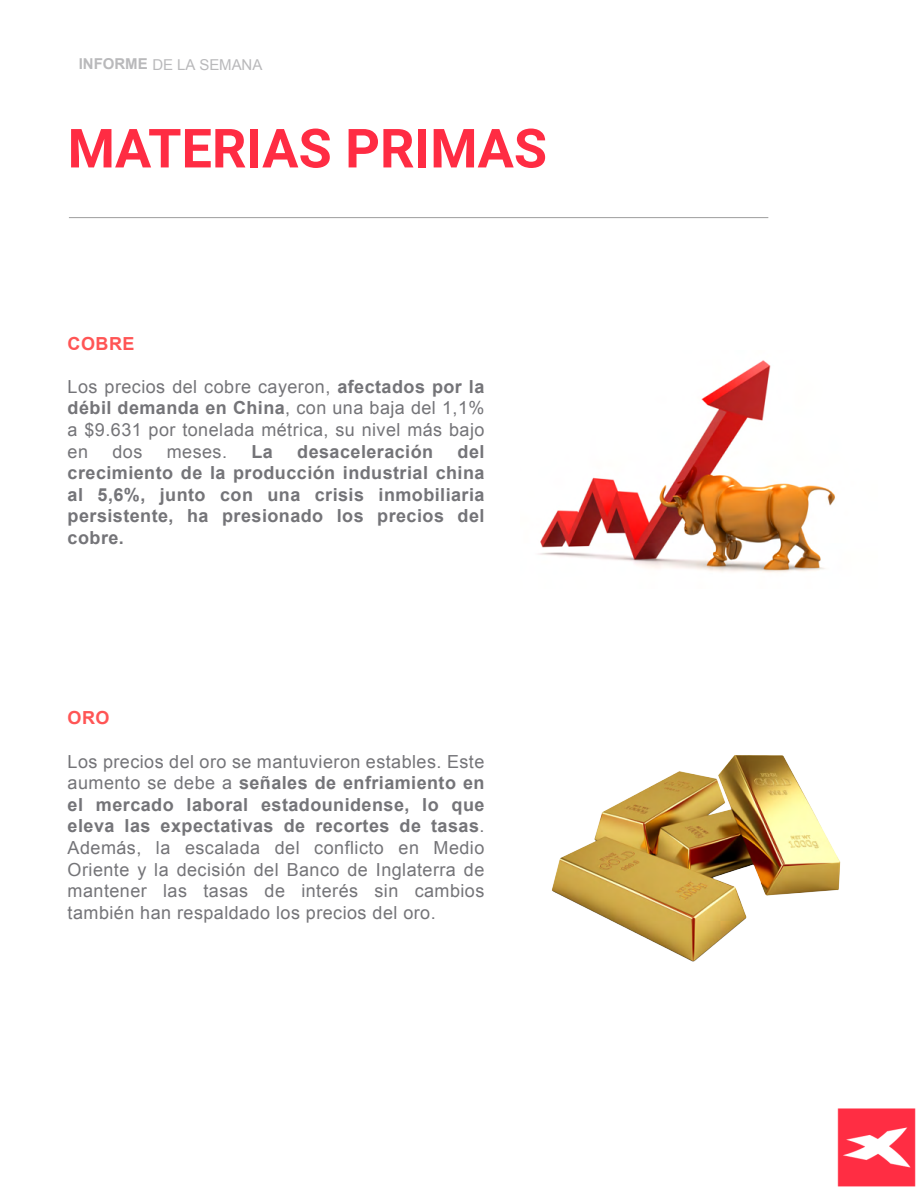
<style>
.page{position:relative;width:918px;height:1188px;background:#fff}
.page>*{position:absolute;margin:0;border:0;box-sizing:border-box;transform-origin:0 0}
.t1{font:700 54px "Roboto";color:#ff2c43}
.t2{font:18px/21.6px "Arial";letter-spacing:.025em;color:#747478;text-align:justify}
.t3{font:700 18px/21.6px "Arial";letter-spacing:.025em;color:#747478;text-align:justify}
.t4{font:700 18px "Arial";letter-spacing:.025em;color:#f55}
.t5{font:15px "Arial";letter-spacing:-.005em;color:#b9b9bb}
.s1{font-weight:700}
</style>
<div class="page">
<img style="left:837px;top:1108px;width:79px;height:79px">
<hr style="left:69px;top:217px;width:699px;height:1px;background:#9e9e9e">
<img style="left:539px;top:360px;width:296px;height:213px">
<img style="left:552px;top:755px;width:289px;height:207px">
<p class="t5" style="left:79px;top:55px;width:185px"><span class="s1">INFORME</span> DE LA SEMANA</p>
<h1 class="t1" style="left:68px;top:110px;width:481px">MATERIAS PRIMAS</h1>
<p class="t4" style="left:68px;top:331px;width:68px">COBRE</p>
<p class="t2" style="left:68px;top:376px;width:418px">Los precios del cobre cayeron, <span class="s1">afectados por la débil demanda en China</span>, con una baja del 1,1% a $9.631 por tonelada métrica, su nivel más bajo en</p>
<p class="t2" style="left:113px;top:441px;width:31px">dos</p>
<p class="t2" style="left:167px;top:441px;width:62px">meses.</p>
<p class="t3" style="left:251px;top:441px;width:23px">La</p>
<p class="t3" style="left:297px;top:441px;width:137px">desaceleración</p>
<p class="t3" style="left:68px;top:441px;width:418px;text-indent:390px">del crecimiento de la producción industrial china al 5,6%, junto con una crisis inmobiliaria persistente, ha presionado los precios del cobre.</p>
<p class="t4" style="left:68px;top:706px;width:43px">ORO</p>
<p class="t2" style="left:68px;top:751px;width:418px">Los precios del oro se mantuvieron estables. Este aumento se debe a <span class="s1">señales de enfriamiento en el mercado laboral estadounidense, lo que eleva las expectativas de recortes de tasas</span>.<br>Además, la escalada del conflicto en Medio Oriente y la decisión del Banco de Inglaterra de mantener las tasas de interés sin cambios también han respaldado los precios del oro.</p>
</div>
